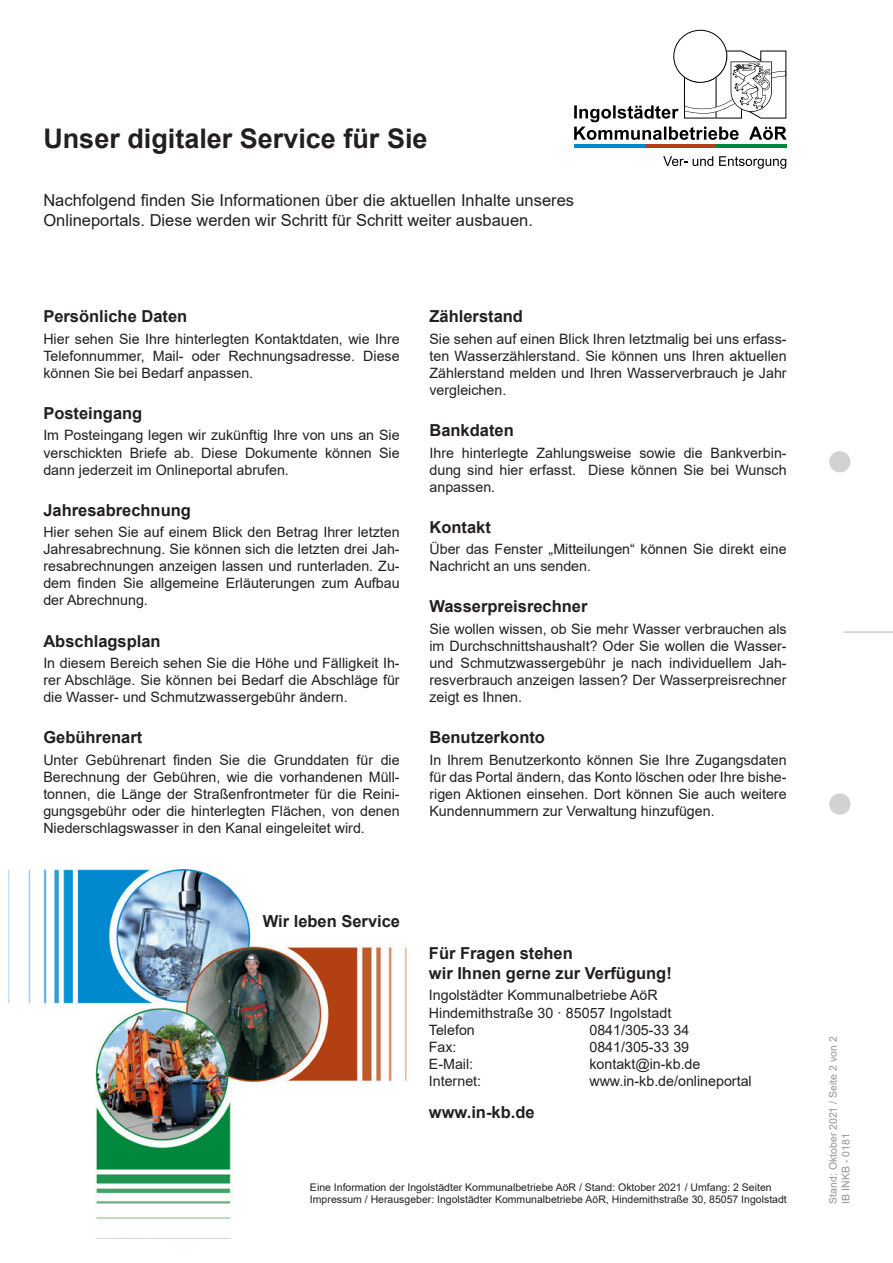
<style>
.page{position:relative;width:893px;height:1263px;background:#fff}
.page>*{position:absolute;margin:0;border:0;box-sizing:border-box;transform-origin:0 0}
.t1{font:700 27px "Arial";color:#231f20}
.t2{font:700 16.5px/19.8px "Arial";color:#231f20}
.t3{font:16.5px/19.8px "Arial";color:#231f20}
.t4{font:14.25px/17.1px "Arial";color:#231f20;text-align:justify}
.t5{font:10.5px/12.6px "Arial";color:#231f20}
.t6{font:10.5px/12.6px "Arial";color:#939598}
</style>
<div class="page">
<svg style="left:719px;top:156px;width:67px;height:13px"></svg>
<svg style="left:663px;top:156px;width:50px;height:10px"></svg>
<hr style="left:574px;top:144px;width:71px;height:4px;background:#0089cf">
<hr style="left:645px;top:144px;width:71px;height:4px;background:#b34013">
<hr style="left:716px;top:144px;width:70px;height:4px;background:#00893e">
<svg style="left:574px;top:30px;width:213px;height:110px"></svg>
<img style="left:9px;top:869px;width:398px;height:370px">
<div style="left:829px;top:451px;width:21px;height:21px;background:#d1d2d4;border-radius:50%"></div>
<div style="left:829px;top:793px;width:21px;height:22px;background:#d1d2d4;border-radius:50%"></div>
<hr style="left:844px;top:631px;width:49px;height:2px;background:#bcbdc0">
<h1 class="t1" style="left:43px;top:119px;width:386px">Unser digitaler Service für Sie</h1>
<p class="t3" style="left:43px;top:190px;width:532px">Nachfolgend finden Sie Informationen über die aktuellen Inhalte unseres<br>Onlineportals. Diese werden wir Schritt für Schritt weiter ausbauen.</p>
<p class="t2" style="left:43px;top:307px;width:145px">Persönliche Daten</p>
<p class="t4" style="left:43px;top:330px;width:358px">Hier sehen Sie Ihre hinterlegten Kontaktdaten, wie Ihre Telefonnummer, Mail- oder Rechnungsadresse. Diese können Sie bei Bedarf anpassen.</p>
<p class="t2" style="left:43px;top:404px;width:101px">Posteingang</p>
<p class="t4" style="left:43px;top:427px;width:358px">Im Posteingang legen wir zukünftig Ihre von uns an Sie verschickten Briefe ab. Diese Dokumente können Sie dann jederzeit im Onlineportal abrufen.</p>
<p class="t2" style="left:43px;top:500px;width:149px">Jahresabrechnung</p>
<p class="t4" style="left:43px;top:523px;width:358px">Hier sehen Sie auf einem Blick den Betrag Ihrer letzten Jahresabrechnung. Sie können sich die letzten drei Jah&shy;resabrechnungen anzeigen lassen und runterladen. Zu&shy;dem finden Sie allgemeine Erläuterungen zum Aufbau der Abrechnung.</p>
<p class="t2" style="left:43px;top:631px;width:119px">Abschlagsplan</p>
<p class="t4" style="left:43px;top:654px;width:358px">In diesem Bereich sehen Sie die Höhe und Fälligkeit Ih&shy;rer Abschläge. Sie können bei Bedarf die Abschläge für die Wasser- und Schmutzwassergebühr ändern.</p>
<p class="t2" style="left:43px;top:728px;width:101px">Gebührenart</p>
<p class="t4" style="left:43px;top:751px;width:358px">Unter Gebührenart finden Sie die Grunddaten für die Berechnung der Gebühren, wie die vorhandenen Müll&shy;tonnen, die Länge der Straßenfrontmeter für die Reini&shy;gungsgebühr oder die hinterlegten Flächen, von denen Niederschlagswasser in den Kanal eingeleitet wird.</p>
<p class="t2" style="left:429px;top:307px;width:95px">Zählerstand</p>
<p class="t4" style="left:429px;top:330px;width:359px">Sie sehen auf einen Blick Ihren letztmalig bei uns erfass&shy;ten Wasserzählerstand. Sie können uns Ihren aktuellen Zählerstand melden und Ihren Wasserverbrauch je Jahr vergleichen.</p>
<p class="t2" style="left:429px;top:421px;width:86px">Bankdaten</p>
<p class="t4" style="left:429px;top:444px;width:359px">Ihre hinterlegte Zahlungsweise sowie die Bankverbin&shy;dung sind hier erfasst. Diese können Sie bei Wunsch anpassen.</p>
<p class="t2" style="left:429px;top:517px;width:63px">Kontakt</p>
<p class="t4" style="left:429px;top:540px;width:359px">Über das Fenster „Mitteilungen“ können Sie direkt eine<br>Nachricht an uns senden.</p>
<p class="t2" style="left:429px;top:597px;width:160px">Wasserpreisrechner</p>
<p class="t4" style="left:429px;top:620px;width:359px">Sie wollen wissen, ob Sie mehr Wasser verbrauchen als im Durchschnittshaushalt? Oder Sie wollen die Wasser&shy;und Schmutzwassergebühr je nach individuellem Jah&shy;resverbrauch anzeigen lassen? Der Wasserpreisrechner zeigt es Ihnen.</p>
<p class="t2" style="left:429px;top:728px;width:117px">Benutzerkonto</p>
<p class="t4" style="left:429px;top:751px;width:359px">In Ihrem Benutzerkonto können Sie Ihre Zugangsdaten für das Portal ändern, das Konto löschen oder Ihre bishe&shy;rigen Aktionen einsehen. Dort können Sie auch weitere Kundennummern zur Verwaltung hinzufügen.</p>
<p class="t2" style="left:263px;top:911px;width:139px">Wir leben Service</p>
<p class="t2" style="left:429px;top:944px;width:244px">Für Fragen stehen<br>wir Ihnen gerne zur Verfügung!</p>
<p class="t4" style="left:429px;top:987px;width:244px;text-align:left">Ingolstädter Kommunalbetriebe AöR<br>Hindemithstraße 30 · 85057 Ingolstadt<br>Telefon</p>
<p class="t4" style="left:589px;top:1021px;width:101px">0841/305-33 34</p>
<p class="t4" style="left:429px;top:1038px;width:29px">Fax:</p>
<p class="t4" style="left:589px;top:1038px;width:101px">0841/305-33 39</p>
<p class="t4" style="left:429px;top:1055px;width:46px">E-Mail:</p>
<p class="t4" style="left:589px;top:1055px;width:113px">kontakt@in-kb.de</p>
<p class="t4" style="left:429px;top:1072px;width:54px">Internet:</p>
<p class="t4" style="left:589px;top:1072px;width:164px">www.in-kb.de/onlineportal</p>
<p class="t2" style="left:429px;top:1103px;width:107px">www.in-kb.de</p>
<p class="t5" style="left:310px;top:1180px;width:478px">Eine Information der Ingolstädter Kommunalbetriebe AöR / Stand: Oktober 2021 / Umfang: 2 Seiten<br>Impressum / Herausgeber: Ingolstädter Kommunalbetriebe AöR, Hindemithstraße 30, 85057 Ingolstadt</p>
<p class="t6" style="left:827px;top:1203px;width:168px;rotate:-90deg">Stand: Oktober 2021 / Seite 2 von 2<br>IB INKB - 0181</p>
</div>
